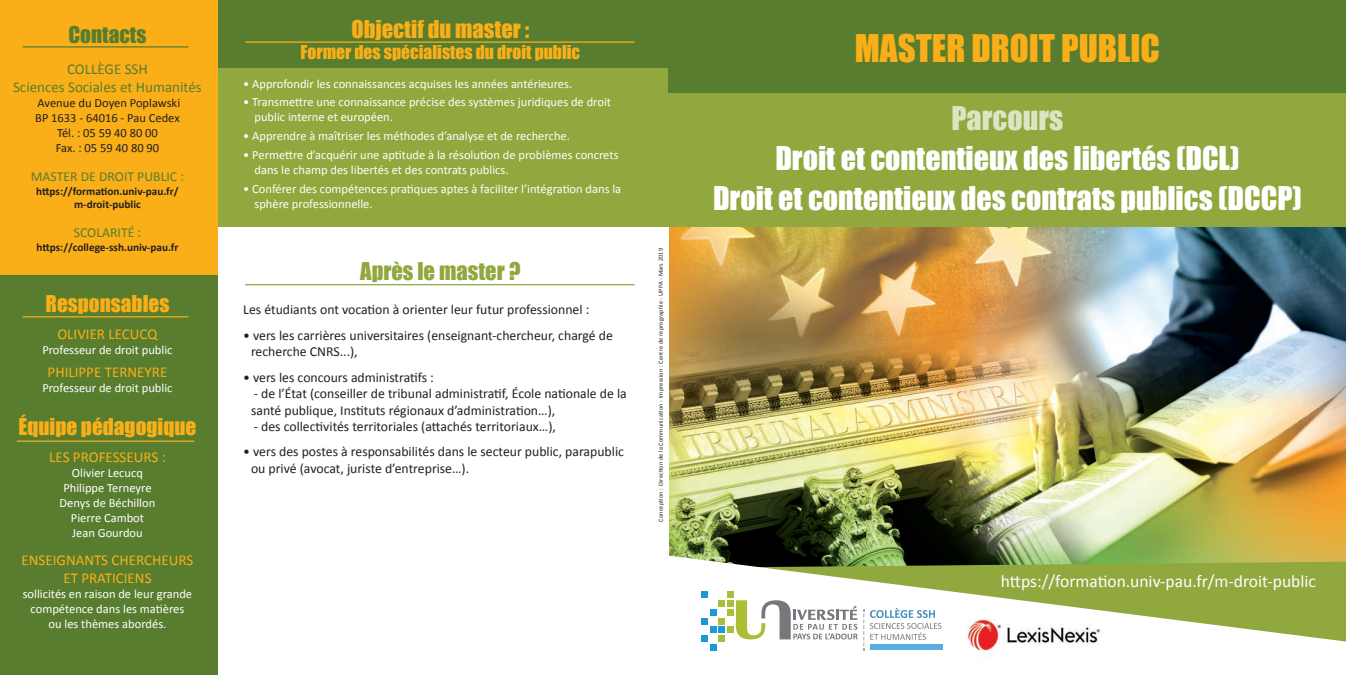
<style>
.page{position:relative;width:1346px;height:675px;background:#fff}
.page>*{position:absolute;margin:0;border:0;box-sizing:border-box;transform-origin:0 0}
.t1{font:35px "Impact";color:#faaf18}
.t2{font:30px/40px "Impact";color:#fff;text-align:center}
.t3{font:30px "Impact";color:rgb(255 255 255/.7)}
.t4{font:22.5px "Impact";color:#faaf18}
.t5{font:22.5px "Impact";color:#90a83d}
.t6{font:21.25px "Impact";color:#faaf18}
.t7{font:21.25px "Impact";color:#587d2f}
.t8{font:17.5px "Calibri";color:#fff}
.t9{font:17.5px "Impact";color:#faaf18}
.t10{font:15px/18px "Calibri";color:#faaf18;text-align:center}
.t11{font:15px/18px "Calibri";color:#587d2f;text-align:center}
.t12{font:13.75px/16.5px "Calibri";color:#231f20}
.t13{font:13.75px "Calibri";color:#587d2f}
.t14{font:12.5px/15px "Calibri";color:#fff}
.t15{font:12.5px/15px "Calibri";color:#231f20;text-align:center}
.t16{font:700 11.25px/13.5px "Calibri";color:#231f20;text-align:center}
.t17{font:6.25px "Calibri";letter-spacing:.025em;color:#231f20}
</style>
<div class="page">
<img style="left:670px;top:227px;width:676px;height:328px">
<div style="left:0;top:0;width:1346px;height:227px;background:#90a83d"></div>
<div style="left:0;top:0;width:217px;height:674px;background:#587d2f"></div>
<div style="left:0;top:0;width:217px;height:274px;background:#faaf18"></div>
<div style="left:668px;top:0;width:678px;height:92px;background:#587d2f"></div>
<div style="left:218px;top:0;width:450px;height:67px;background:#587d2f"></div>
<hr style="left:23px;top:46px;width:165px;height:1px;background:#587d2f">
<hr style="left:23px;top:316px;width:165px;height:1px;background:#faaf18">
<hr style="left:17px;top:440px;width:177px;height:1px;background:#faaf18">
<hr style="left:245px;top:41px;width:389px;height:2px;background:#faaf18">
<hr style="left:245px;top:284px;width:389px;height:1px;background:#90a83d">
<svg style="left:669px;top:555px;width:677px;height:96px;fill:#90a83d"></svg>
<img style="left:948px;top:599px;width:172px;height:54px">
<div style="left:710px;top:643px;width:6px;height:7px;background:#1d99d6"></div>
<div style="left:701px;top:591px;width:7px;height:6px;background:#1d99d6"></div>
<svg style="left:710px;top:626px;width:6px;height:6px"></svg>
<div style="left:710px;top:608px;width:6px;height:7px;background:#1d99d6"></div>
<div style="left:701px;top:634px;width:7px;height:7px;background:#1d99d6"></div>
<div style="left:701px;top:617px;width:7px;height:7px;background:#1d99d6"></div>
<div style="left:727px;top:599px;width:7px;height:7px;background:#acbe37"></div>
<div style="left:727px;top:591px;width:7px;height:6px;background:#acbe37"></div>
<div style="left:727px;top:626px;width:7px;height:6px;background:#acbe37"></div>
<div style="left:727px;top:608px;width:7px;height:7px;background:#acbe37"></div>
<div style="left:718px;top:634px;width:7px;height:7px;background:#acbe37"></div>
<div style="left:718px;top:617px;width:7px;height:7px;background:#acbe37"></div>
<div style="left:718px;top:626px;width:7px;height:6px;background:#1d99d6"></div>
<div style="left:718px;top:599px;width:7px;height:7px;background:#acbe37"></div>
<div style="left:870px;top:643px;width:72px;height:6px;background:#5aade0"></div>
<svg style="left:870px;top:607px;width:71px;height:32px"></svg>
<svg style="left:736px;top:599px;width:128px;height:51px"></svg>
<h3 class="t7" style="left:69px;top:19px;width:79px">Contacts</h3>
<p class="t11" style="left:13px;top:60px;width:190px">COLLÈGE SSH<br>Sciences Sociales et Humanités</p>
<p class="t15" style="left:35px;top:95px;width:146px">Avenue du Doyen Poplawski<br>BP 1633 - 64016 - Pau Cedex<br>Tél. : 05 59 40 80 00<br>Fax. : 05 59 40 80 90</p>
<p class="t13" style="left:31px;top:168px;width:155px">MASTER DE DROIT PUBLIC :</p>
<p class="t16" style="left:36px;top:184px;width:144px">https://formation.univ-pau.fr/ m-droit-public</p>
<p class="t13" style="left:74px;top:224px;width:69px">SCOLARITÉ :</p>
<p class="t16" style="left:37px;top:240px;width:143px">https://college-ssh.univ-pau.fr</p>
<h3 class="t6" style="left:46px;top:287px;width:125px">Responsables</h3>
<p class="t10" style="left:57px;top:324px;width:102px">OLIVIER LECUCQ</p>
<p class="t14" style="left:42px;top:341px;width:132px">Professeur de droit public</p>
<p class="t10" style="left:48px;top:362px;width:121px">PHILIPPE TERNEYRE</p>
<p class="t14" style="left:42px;top:379px;width:132px">Professeur de droit public</p>
<h3 class="t6" style="left:19px;top:410px;width:179px">Équipe pédagogique</h3>
<p class="t10" style="left:49px;top:447px;width:118px">LES PROFESSEURS :</p>
<p class="t14" style="left:60px;top:465px;width:97px;text-align:center">Olivier Lecucq<br>Philippe Terneyre<br>Denys de Béchillon<br>Pierre Cambot<br>Jean Gourdou</p>
<p class="t10" style="left:22px;top:550px;width:173px">ENSEIGNANTS CHERCHEURS<br>ET PRATICIENS</p>
<p class="t14" style="left:23px;top:586px;width:171px;text-align:center">sollicités en raison de leur grande compétence dans les matières ou les thèmes abordés.</p>
<h3 class="t4" style="left:351px;top:12px;width:180px">Objectif du master :</h3>
<h3 class="t9" style="left:301px;top:38px;width:281px">Former des spécialistes du droit public</h3>
<p class="t14" style="left:243px;top:76px;width:330px">• Approfondir les connaissances acquises les années antérieures.</p>
<p class="t14" style="left:254px;top:95px;width:358px;text-indent:-11px">• Transmettre une connaissance précise des systèmes juridiques de droit public interne et européen.</p>
<p class="t14" style="left:243px;top:128px;width:328px">• Apprendre à maîtriser les méthodes d’analyse et de recherche.</p>
<p class="t14" style="left:254px;top:147px;width:366px;text-indent:-11px">• Permettre d’acquérir une aptitude à la résolution de problèmes concrets dans le champ des libertés et des contrats publics.</p>
<p class="t14" style="left:254px;top:181px;width:368px;text-indent:-11px">• Conférer des compétences pratiques aptes à faciliter l’intégration dans la sphère professionnelle.</p>
<h3 class="t5" style="left:360px;top:253px;width:162px">Après le master ?</h3>
<p class="t12" style="left:243px;top:301px;width:348px">Les étudiants ont vocation à orienter leur futur professionnel :</p>
<p class="t12" style="left:251px;top:327px;width:363px;text-indent:-8px">• vers les carrières universitaires (enseignant-chercheur, chargé de recherche CNRS...),</p>
<p class="t12" style="left:243px;top:368px;width:192px">• vers les concours administratifs :</p>
<p class="t12" style="left:251px;top:385px;width:377px">- de l’État (conseiller de tribunal administratif, École nationale de la santé publique, Instituts régionaux d’administration…),</p>
<p class="t12" style="left:254px;top:418px;width:304px">- des collectivités territoriales (attachés territoriaux…),</p>
<p class="t12" style="left:251px;top:443px;width:374px;text-indent:-8px">• vers des postes à responsabilités dans le secteur public, parapublic ou privé (avocat, juriste d’entreprise…).</p>
<p class="t17" style="left:657px;top:521px;width:275px;rotate:-90deg">Conception : Direction de la Communication - Impression : Centre de reprographie - UPPA - Mars 2019</p>
<h1 class="t1" style="left:855px;top:21px;width:307px">MASTER DROIT PUBLIC</h1>
<h2 class="t3" style="left:952px;top:94px;width:113px">Parcours</h2>
<h2 class="t2" style="left:713px;top:137px;width:590px">Droit et contentieux des libertés (DCL)<br>Droit et contentieux des contrats publics (DCCP)</h2>
<h3 class="t8" style="left:1001px;top:569px;width:316px">https://formation.univ-pau.fr/m-droit-public</h3>
</div>
